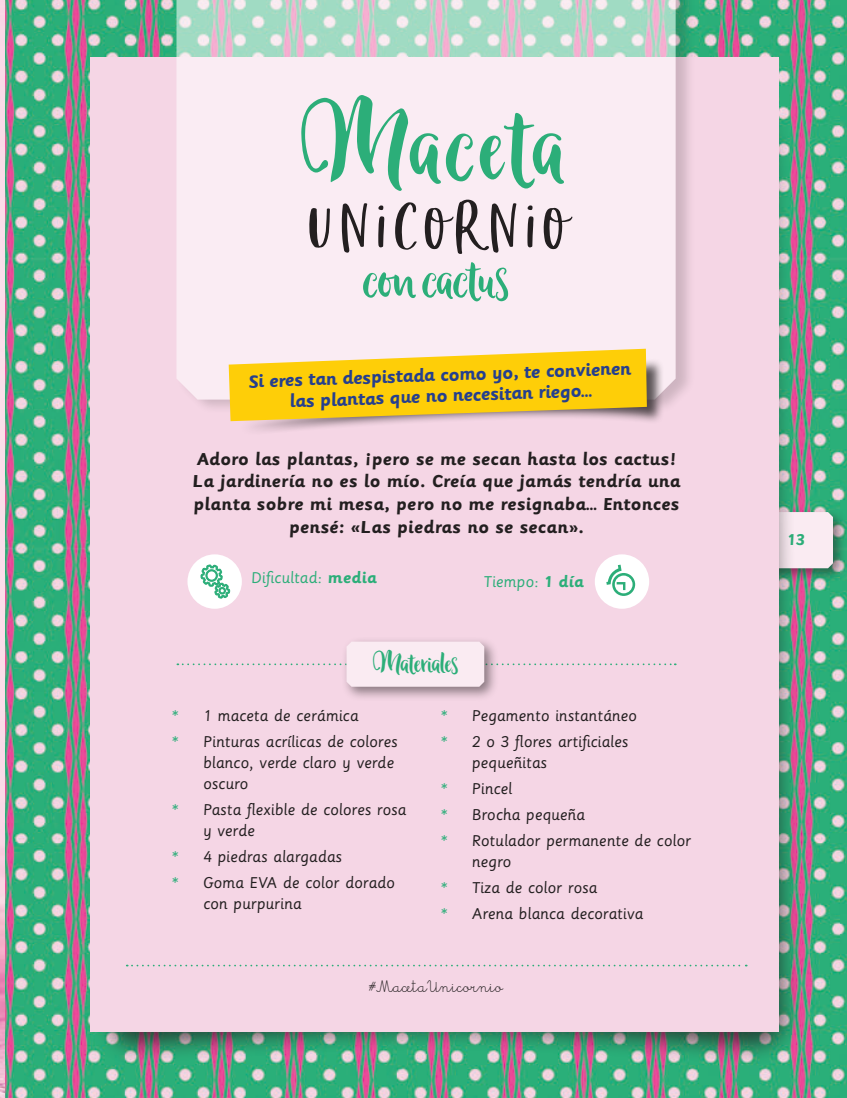
<style>
.page{position:relative;width:847px;height:1098px;background:#fff}
.page>*{position:absolute;margin:0;border:0;box-sizing:border-box;transform-origin:0 0}
.t1{font:145.25px "Fontbox Lemonade Stand";letter-spacing:.03em;color:#2cae79}
.t2{font:85.75px "Chinup Buttercup Cutecaps";letter-spacing:.08em;color:#231f20}
.t3{font:75.25px "Fontbox Lemonade Stand";color:#2cae79}
.t4{font:38.5px "Fontbox Lemonade Stand";color:#2cae79}
.t5{font:700 19.78px/21px "Sassoon Primary Std";color:#253f8e;text-align:center}
.t6{font:700 19.25px/22.8px "Sassoon Primary Std";color:#231f20;text-align:center}
.t7{font:17.5px/25.9px "Sassoon Primary Std";color:#231f20}
.t8{font:17.5px "Sassoon Primary Std";color:#2cae79}
.t9{font:17.5px "Caliper Normal";color:#231f20}
.t10{font:700 17.5px "Sassoon Primary Std";color:#2cae79}
.s1{font-weight:700}
.s2{color:#2cae79}
</style>
<div class="page">
<img style="left:0;top:0;width:847px;height:1097px">
<div style="left:753px;top:507px;width:94px;height:76px;background:#231f20;opacity:.51"></div>
<div style="left:803px;top:512px;width:30px;height:56px;background:#faebf2"></div>
<div style="left:88px;top:104px;width:715px;height:960px;background:#231f20;opacity:.75"></div>
<div style="left:90px;top:57px;width:688px;height:974px;background:#f5d6e5"></div>
<svg style="left:127px;top:964px;width:619px;height:2px"></svg>
<div style="left:342px;top:636px;width:157px;height:65px;background:#231f20;opacity:.51"></div>
<svg style="left:177px;top:641px;width:499px;height:45px"></svg>
<div style="left:177px;top:0;width:518px;height:414px;background:#231f20;opacity:.33"></div>
<svg style="left:176px;top:0;width:499px;height:399px;background:#efe8ec"></svg>
<div style="left:238px;top:357px;width:426px;height:78px;background:#231f20;opacity:.75"></div>
<svg style="left:229px;top:348px;width:418px;height:73px;background:#f7ce34"></svg>
<div style="left:187px;top:554px;width:55px;height:54px;background:#fff;border-radius:50%"></div>
<div style="left:595px;top:554px;width:54px;height:54px;background:#fff;border-radius:50%"></div>
<svg style="left:606px;top:564px;width:29px;height:31px"></svg>
<svg style="left:201px;top:564px;width:29px;height:34px"></svg>
<svg style="left:0;top:0;width:5px;height:4px"></svg>
<svg style="left:0;top:1093px;width:5px;height:5px"></svg>
<h1 class="t1" style="left:307px;top:64px;width:259px">Maceta</h1>
<h2 class="t2" style="left:306px;top:181px;width:261px">unicornio</h2>
<h3 class="t3" style="left:363px;top:237px;width:147px">con cactus</h3>
<p class="t5" style="left:248px;top:371px;width:384px;rotate:-2deg">Si eres tan despistada como yo, te convienen las plantas que no necesitan riego…</p>
<p class="t6" style="left:192px;top:447px;width:490px">Adoro las plantas, ¡pero se me secan hasta los cactus!<br>La jardinería no es lo mío. Creía que jamás tendría una planta sobre mi mesa, pero no me resignaba… Entonces pensé: «Las piedras no se secan».</p>
<p class="t8" style="left:251px;top:568px;width:127px">Dificultad: <span class="s1">media</span></p>
<p class="t8" style="left:483px;top:572px;width:102px">Tiempo: <span class="s1">1 día</span></p>
<h3 class="t4" style="left:375px;top:640px;width:85px">Materiales</h3>
<p class="t7" style="left:171px;top:702px;width:227px"><span class="s2">*</span> 1 maceta de cerámica<br><span class="s2">*</span> Pinturas acrílicas de colores</p>
<p class="t7" style="left:203px;top:751px;width:192px;line-height:21px">blanco, verde claro y verde oscuro</p>
<p class="t7" style="left:203px;top:798px;width:205px;line-height:21px;text-indent:-31px"><span class="s2">*</span> Pasta flexible de colores rosa y verde</p>
<p class="t7" style="left:171px;top:843px;width:225px"><span class="s2">*</span> 4 piedras alargadas<br><span class="s2">*</span> Goma EVA de color dorado</p>
<p class="t7" style="left:203px;top:890px;width:100px">con purpurina</p>
<p class="t7" style="left:440px;top:702px;width:198px"><span class="s2">*</span> Pegamento instantáneo <span class="s2">*</span> 2 o 3 flores artificiales</p>
<p class="t7" style="left:440px;top:749px;width:252px;text-indent:32px">pequeñitas<br><span class="s2">*</span> Pincel<br><span class="s2">*</span> Brocha pequeña<br><span class="s2">*</span> Rotulador permanente de color</p>
<p class="t7" style="left:440px;top:848px;width:204px;text-indent:32px">negro<br><span class="s2">*</span> Tiza de color rosa<br><span class="s2">*</span> Arena blanca decorativa</p>
<p class="t9" style="left:368px;top:976px;width:136px">#MacetaUnicornio</p>
<p class="t10" style="left:787px;top:529px;width:19px">13</p>
</div>
